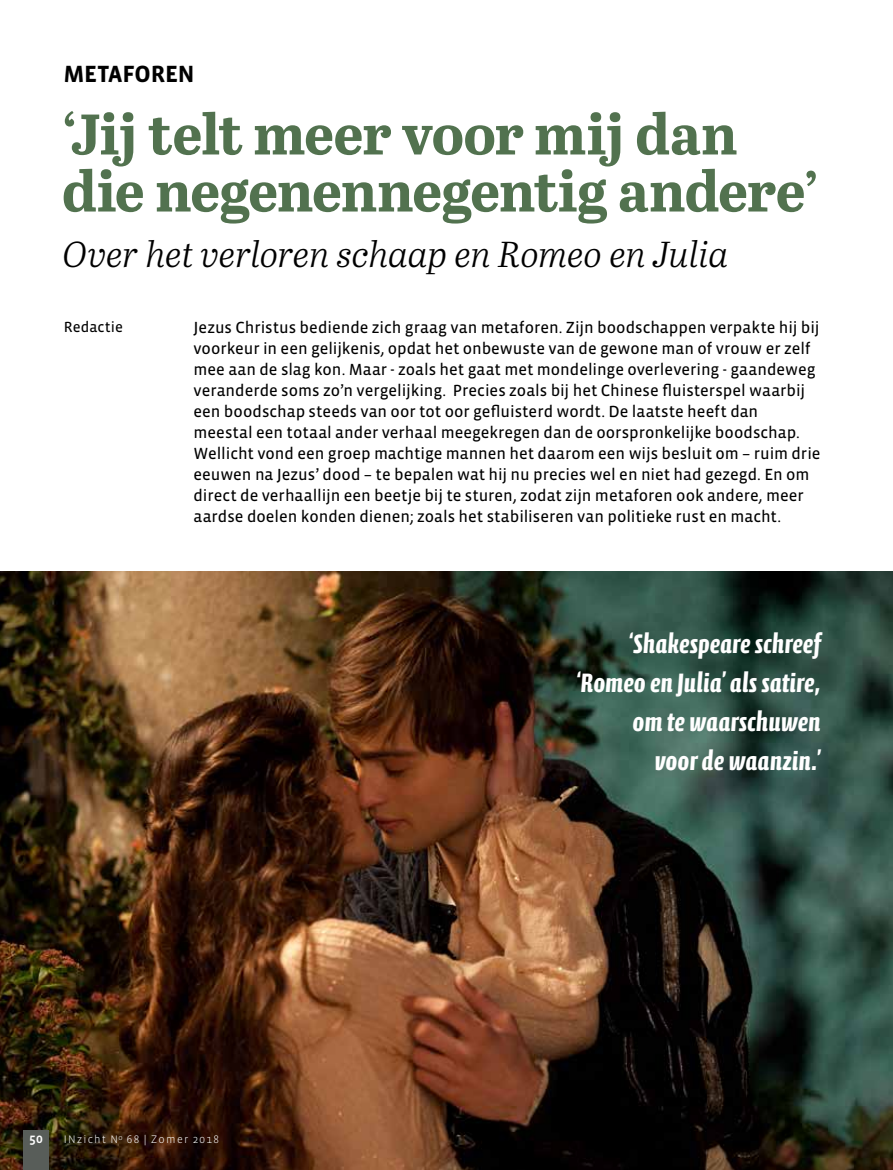
<style>
.page{position:relative;width:893px;height:1170px;background:#fff}
.page>*{position:absolute;margin:0;border:0;box-sizing:border-box;transform-origin:0 0}
.t1{font:700 57px/57px "Abril Text";letter-spacing:-.02em;color:#52724f}
.t2{font:italic 36px "Abril Text Lt";letter-spacing:-.01em;color:#000}
.t3{font:700 27px/39px "Calcite Pro";color:#fff;text-align:right}
.t4{font:700 24px "Vista Sans OTCE";letter-spacing:-.01em;color:#000}
.t5{font:16.5px/21px "Vista Sans OTCE";color:#000}
.t6{font:15px "Vista Sans OTCE";letter-spacing:.005em;color:#000}
.t7{font:500 13.5px "Vista Sans OTCE";color:#fff}
.t8{font:300 11.1px "Vista Sans OTCE";letter-spacing:.115em;color:#fff}
</style>
<div class="page">
<img style="left:0;top:571px;width:893px;height:598px">
<div style="left:23px;top:1130px;width:26px;height:39px;background:#585d59"></div>
<h3 class="t4" style="left:63px;top:60px;width:133px">METAFOREN</h3>
<h1 class="t1" style="left:62px;top:103px;width:758px">‘Jij telt meer voor mij dan die negenennegentig andere’</h1>
<h2 class="t2" style="left:63px;top:229px;width:667px">Over het verloren schaap en Romeo en Julia</h2>
<p class="t6" style="left:64px;top:318px;width:61px">Redactie</p>
<p class="t5" style="left:193px;top:316px;width:629px">Jezus Christus bediende zich graag van metaforen. Zijn boodschappen verpakte hij bij voorkeur in een gelijkenis, opdat het onbewuste van de gewone man of vrouw er zelf mee aan de slag kon. Maar - zoals het gaat met mondelinge overlevering - gaandeweg veranderde soms zo’n vergelijking. Precies zoals bij het Chinese fluisterspel waarbij een boodschap steeds van oor tot oor gefluisterd wordt. De laatste heeft dan meestal een totaal ander verhaal meegekregen dan de oorspronkelijke boodschap.<br>Wellicht vond een groep machtige mannen het daarom een wijs besluit om – ruim drie eeuwen na Jezus’ dood – te bepalen wat hij nu precies wel en niet had gezegd. En om direct de verhaallijn een beetje bij te sturen, zodat zijn metaforen ook andere, meer aardse doelen konden dienen; zoals het stabiliseren van politieke rust en macht.</p>
<h3 class="t3" style="left:576px;top:624px;width:246px">‘Shakespeare schreef ‘Romeo en Julia’ als satire, om te waarschuwen<br>voor de waanzin.’</h3>
<p class="t7" style="left:29px;top:1130px;width:15px">50</p>
<p class="t8" style="left:64px;top:1132px;width:157px">INzicht N<sup>o</sup> 68 | Zomer 2018</p>
</div>
